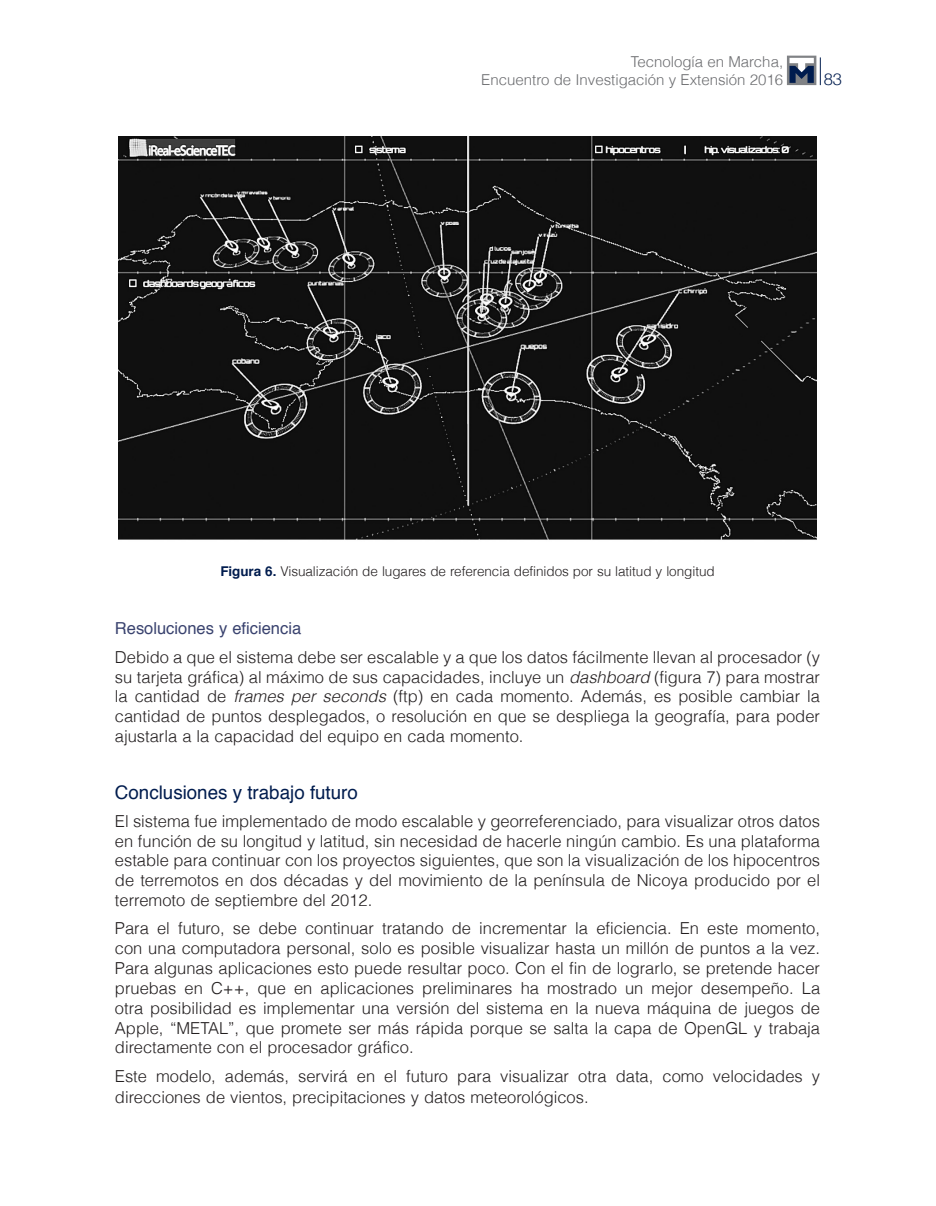
<style>
.page{position:relative;width:936px;height:1206px;background:#fff}
.page>*{position:absolute;margin:0;border:0;box-sizing:border-box;transform-origin:0 0}
._7subtitulo{font:18.75px "Helvetica";color:#001c4e}
._6texto{font:300 16.5px/19.8px "Helvetica";color:#231f20;text-align:justify}
._8subtitulo2{font:16.5px "Helvetica";color:#3a436f}
.t1{font:300 16.5px "Helvetica Neue";color:#001c4e}
.t2{font:300 15px/18px "Helvetica";color:#6c6d70;text-align:right}
._9tituloscuadros{font:300 13.5px "Helvetica";letter-spacing:-.005em;color:#231f20}
.s1{font-weight:700;color:#001c4e}
.s2{font-style:italic}
</style>
<div class="page">
<svg style="left:819px;top:57px;width:1px;height:28px"></svg>
<svg style="left:786px;top:56px;width:30px;height:29px"></svg>
<svg style="left:789px;top:58px;width:24px;height:25px"></svg>
<img style="left:119px;top:136px;width:696px;height:404px">
<p class="t2" style="left:481px;top:53px;width:303px">Tecnología en Marcha,<br>Encuentro de Investigación y Extensión 2016</p>
<p class="t1" style="left:823px;top:69px;width:20px">83</p>
<p class="_9tituloscuadros" style="left:220px;top:563px;width:495px"><span class="s1">Figura 6.</span> Visualización de lugares de referencia definidos por su latitud y longitud</p>
<p class="_8subtitulo2" style="left:115px;top:615px;width:188px">Resoluciones y eficiencia</p>
<p class="_6texto" style="left:115px;top:646px;width:706px">Debido a que el sistema debe ser escalable y a que los datos fácilmente llevan al procesador (y su tarjeta gráfica) al máximo de sus capacidades, incluye un <span class="s2">dashboard</span> (figura 7) para mostrar la cantidad de <span class="s2">frames per seconds</span> (ftp) en cada momento. Además, es posible cambiar la cantidad de puntos desplegados, o resolución en que se despliega la geografía, para poder ajustarla a la capacidad del equipo en cada momento.</p>
<p class="_7subtitulo" style="left:115px;top:777px;width:244px">Conclusiones y trabajo futuro</p>
<p class="_6texto" style="left:115px;top:810px;width:706px">El sistema fue implementado de modo escalable y georreferenciado, para visualizar otros datos en función de su longitud y latitud, sin necesidad de hacerle ningún cambio. Es una plataforma estable para continuar con los proyectos siguientes, que son la visualización de los hipocentros de terremotos en dos décadas y del movimiento de la península de Nicoya producido por el terremoto de septiembre del 2012.</p>
<p class="_6texto" style="left:115px;top:918px;width:706px">Para el futuro, se debe continuar tratando de incrementar la eficiencia. En este momento, con una computadora personal, solo es posible visualizar hasta un millón de puntos a la vez.<br>Para algunas aplicaciones esto puede resultar poco. Con el fin de lograrlo, se pretende hacer pruebas en C++, que en aplicaciones preliminares ha mostrado un mejor desempeño. La otra posibilidad es implementar una versión del sistema en la nueva máquina de juegos de Apple, “METAL”, que promete ser más rápida porque se salta la capa de OpenGL y trabaja directamente con el procesador gráfico.</p>
<p class="_6texto" style="left:115px;top:1064px;width:706px;line-height:21.6px">Este modelo, además, servirá en el futuro para visualizar otra data, como velocidades y direcciones de vientos, precipitaciones y datos meteorológicos.</p>
</div>
